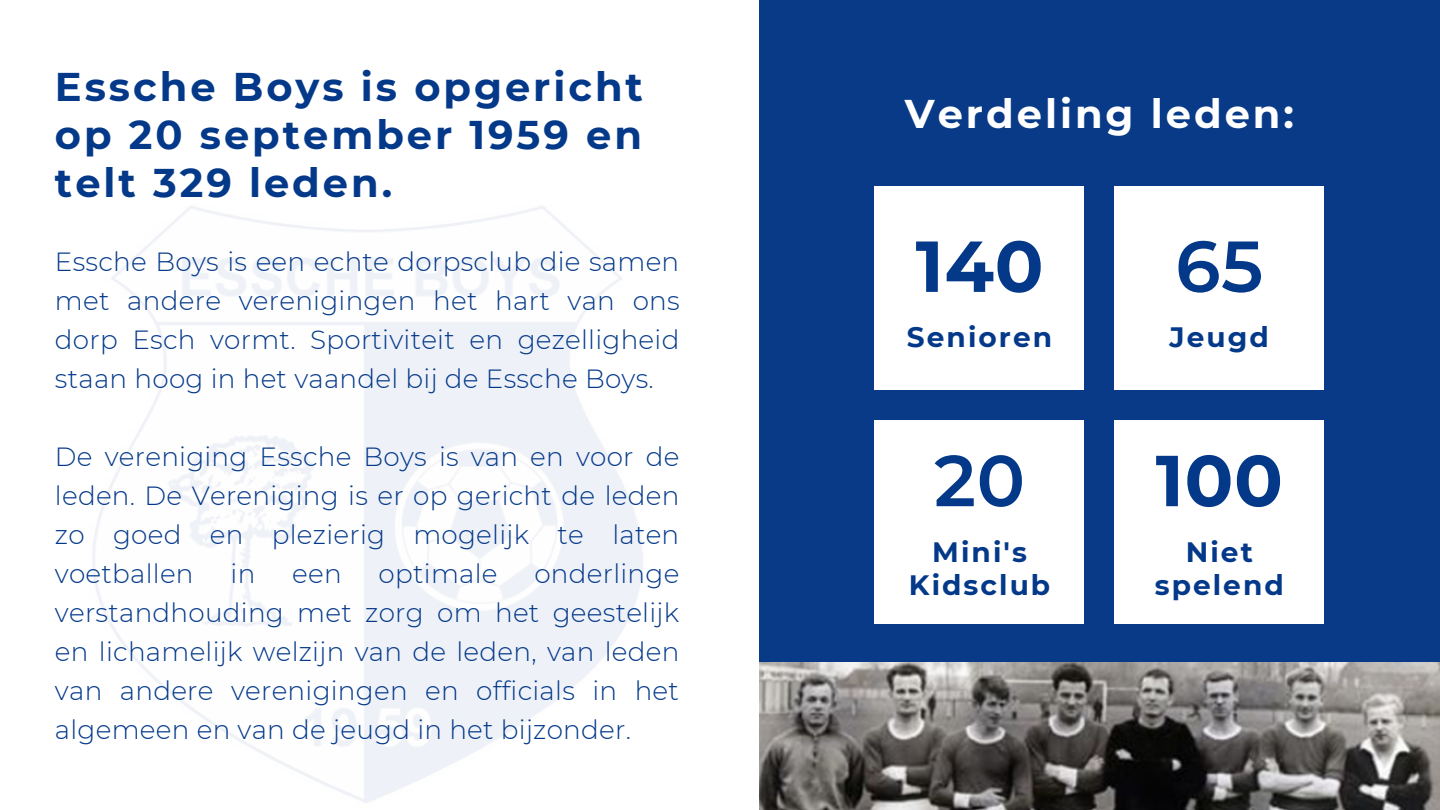
<style>
.page{position:relative;width:1440px;height:810px;background:#093a87}
.page>*{position:absolute;margin:0;border:0;box-sizing:border-box;transform-origin:0 0}
.t1{font:700 72px "Montserrat";letter-spacing:.01em;color:#04398a}
.t2{font:600 72px "Montserrat";color:#04398a}
.t3{font:700 40px/48px "Montserrat";letter-spacing:.075em;color:#04398a;text-align:justify}
.t4{font:700 40px "Montserrat";letter-spacing:.075em;color:#fff}
.t5{font:700 28px/33px "Montserrat";letter-spacing:.075em;color:#04398a;text-align:center}
.t6{font:300 26.2px/39px "Montserrat";letter-spacing:.01em;color:#04398a;text-align:justify}
</style>
<div class="page">
<div style="left:0;top:0;width:759px;height:810px;background:linear-gradient(to right,#fdfefe,#fafbfd)"></div>
<div style="left:874px;top:186px;width:210px;height:204px;background:#fff"></div>
<div style="left:1114px;top:186px;width:210px;height:204px;background:#fff"></div>
<div style="left:874px;top:420px;width:210px;height:204px;background:#fff"></div>
<div style="left:1114px;top:420px;width:210px;height:204px;background:#fff"></div>
<img style="left:759px;top:662px;width:681px;height:148px">
<h2 class="t3" style="left:55px;top:63px;width:590px">Essche Boys is opgericht op 20 september 1959 en telt 329 leden.</h2>
<p class="t6" style="left:55px;top:243px;width:626px">Essche Boys is een echte dorpsclub die samen met andere verenigingen het hart van ons dorp Esch vormt. Sportiviteit en gezelligheid staan hoog in het vaandel bij de Essche Boys.</p>
<p class="t6" style="left:55px;top:438px;width:626px">De vereniging Essche Boys is van en voor de leden. De Vereniging is er op gericht de leden zo goed en plezierig mogelijk te laten voetballen</p>
<p class="t6" style="left:55px;top:555px;width:626px;text-indent:479px">onderlinge verstandhouding met zorg om het geestelijk en lichamelijk welzijn van de leden, van leden van andere verenigingen en officials in het algemeen en van de jeugd in het bijzonder.</p>
<p class="t6" style="left:231px;top:555px;width:26px">in</p>
<p class="t6" style="left:292px;top:555px;width:51px">een</p>
<p class="t6" style="left:379px;top:555px;width:120px">optimale</p>
<h2 class="t4" style="left:905px;top:89px;width:390px">Verdeling leden:</h2>
<h1 class="t1" style="left:916px;top:222px;width:130px">140</h1>
<p class="t5" style="left:907px;top:321px;width:147px">Senioren</p>
<h1 class="t2" style="left:934px;top:437px;width:93px">20</h1>
<p class="t5" style="left:909px;top:535px;width:143px">Mini's<br>Kidsclub</p>
<h1 class="t2" style="left:1175px;top:222px;width:89px">65</h1>
<p class="t5" style="left:1170px;top:321px;width:101px">Jeugd</p>
<h1 class="t1" style="left:1156px;top:437px;width:129px">100</h1>
<p class="t5" style="left:1155px;top:535px;width:131px">Niet spelend</p>
</div>
